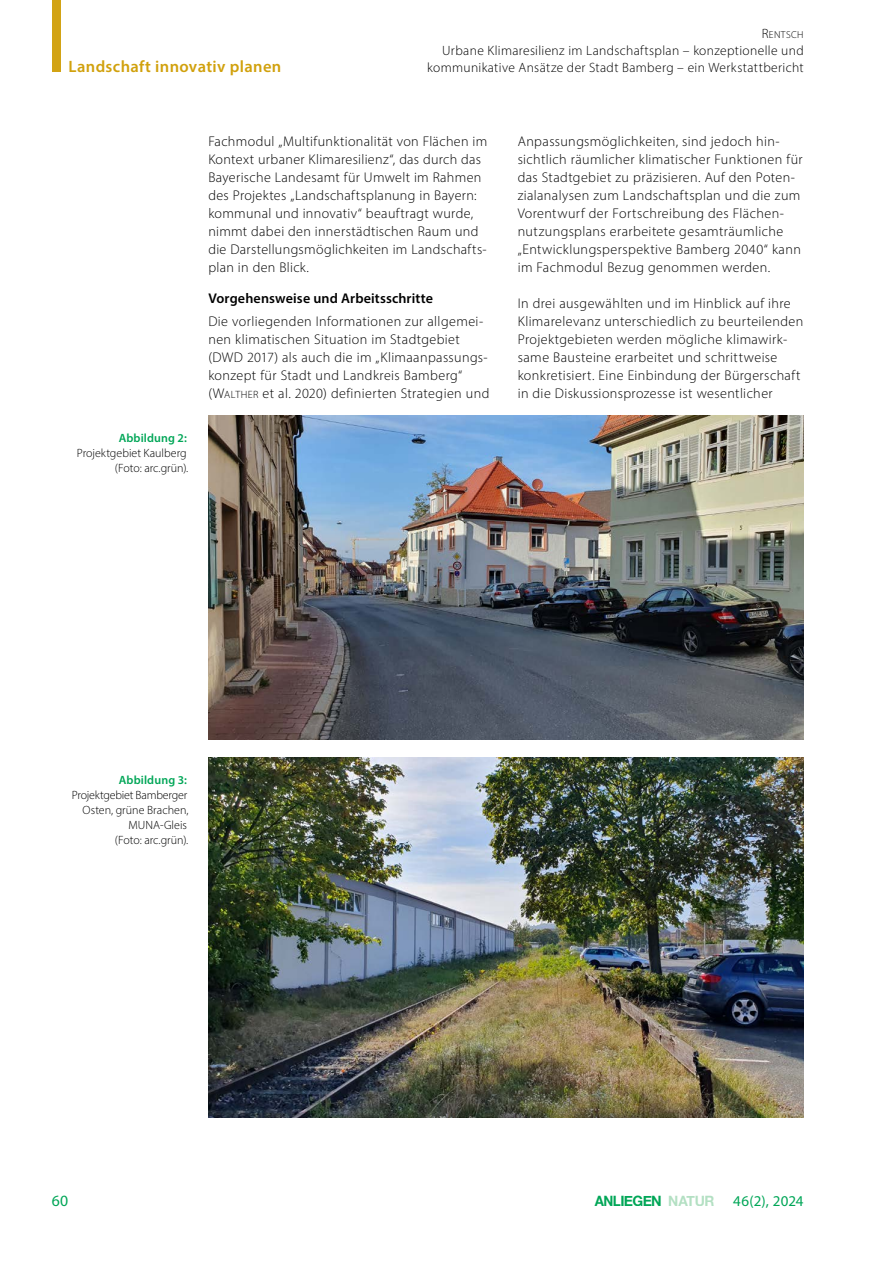
<style>
.page{position:relative;width:893px;height:1263px;background:#fff}
.page>*{position:absolute;margin:0;border:0;box-sizing:border-box;transform-origin:0 0}
.t1{font:600 16.5px "Myriad Pro";letter-spacing:.02em;color:#d1a10d}
.t2{font:15.75px "Myriad Pro";color:#00a657}
.t3{font:15px "Myriad Pro";letter-spacing:.005em;color:#00a657}
.t4{font:700 14.25px "Helvetica Neue";letter-spacing:-.035em;color:#00a657;scale:.94 1}
.P__Fließtext_2Sp{font:300 14.1px/18px "Myriad Pro";letter-spacing:.025em;color:#000}
.H1__Headline_Fliess{font:600 14.1px "Myriad Pro";letter-spacing:.01em;color:#000}
.t5{font:300 13.5px "Myriad Pro";letter-spacing:.025em;color:#000}
.Bildlegende_rechtsbündig{font:300 12px/15px "Myriad Pro";color:#000;text-align:right}
.Bildlegende_headline_rechtsbündig{font:600 12px "Myriad Pro";letter-spacing:.01em;color:#00a657}
.t6{font:300 10.2px "Myriad Pro";letter-spacing:.04em;color:#000}
.s1{font-size:13.5px}
.s2{font-style:inherit}
.s3{font-size:10.65px}
.s4{color:rgb(104 193 135/.5)}
</style>
<div class="page">
<div style="left:52px;top:0;width:8px;height:71px;background:#d2a314"></div>
<img style="left:208px;top:416px;width:596px;height:324px">
<img style="left:208px;top:758px;width:596px;height:360px">
<p class="t6" style="left:762px;top:28px;width:44px"><span class="s1">R</span>ENTSCH</p>
<p class="t5" style="left:442px;top:42px;width:363px">Urbane Klimaresilienz im Landschaftsplan – konzeptionelle und</p>
<p class="t1" style="left:68px;top:55px;width:215px">Landschaft innovativ planen</p>
<p class="t5" style="left:427px;top:59px;width:378px">kommunikative Ansätze der Stadt Bamberg – ein Werkstattbericht</p>
<p class="Bildlegende_headline_rechtsbündig" style="left:119px;top:430px;width:70px">Abbildung 2:</p>
<p class="Bildlegende_rechtsbündig" style="left:77px;top:445px;width:113px">Projektgebiet Kaulberg (Foto: arc.grün).</p>
<p class="P__Fließtext_2Sp" style="left:208px;top:132px;width:280px">Fachmodul „Multifunktionalität von Flächen im Kontext urbaner Klimaresilienz“, das durch das Bayerische Landesamt für Umwelt im Rahmen des Projektes „Landschaftsplanung in Bayern: kommunal und innovativ“ beauftragt wurde, nimmt dabei den innerstädtischen Raum und die Darstellungsmöglichkeiten im Landschafts&shy;plan in den Blick.</p>
<h1 class="H1__Headline_Fliess" style="left:208px;top:289px;width:226px">Vorgehensweise und Arbeitsschritte</h1>
<p class="P__Fließtext_2Sp" style="left:208px;top:312px;width:283px">Die vorliegenden Informationen zur allgemei&shy;nen klimatischen Situation im Stadtgebiet (DWD 2017) als auch die im „Klimaanpassungs&shy;konzept für Stadt und Landkreis Bamberg“ (<span class="s2">W</span><span class="s3">ALTHER</span> et al. 2020) definierten Strategien und</p>
<p class="P__Fließtext_2Sp" style="left:518px;top:132px;width:286px">Anpassungsmöglichkeiten, sind jedoch hin&shy;sichtlich räumlicher klimatischer Funktionen für das Stadtgebiet zu präzisieren. Auf den Poten&shy;zialanalysen zum Landschaftsplan und die zum Vorentwurf der Fortschreibung des Flächen&shy;nutzungsplans erarbeitete gesamträumliche „Entwicklungsperspektive Bamberg 2040“ kann im Fachmodul Bezug genommen werden.</p>
<p class="P__Fließtext_2Sp" style="left:518px;top:294px;width:287px">In drei ausgewählten und im Hinblick auf ihre Klimarelevanz unterschiedlich zu beurteilenden Projektgebieten werden mögliche klimawirk&shy;same Bausteine erarbeitet und schrittweise konkretisiert. Eine Einbindung der Bürgerschaft in die Diskussionsprozesse ist wesentlicher</p>
<p class="Bildlegende_headline_rechtsbündig" style="left:119px;top:772px;width:70px">Abbildung 3:</p>
<p class="Bildlegende_rechtsbündig" style="left:72px;top:787px;width:118px">Projektgebiet Bamberger<br>Osten, grüne Brachen,<br>MUNA-Gleis<br>(Foto: arc.grün).</p>
<p class="t4" style="left:595px;top:1189px;width:129px">ANLIEGEN <span class="s4">NATUR</span></p>
<p class="t2" style="left:52px;top:1191px;width:18px">60</p>
<p class="t3" style="left:733px;top:1191px;width:72px">46(2), 2024</p>
</div>
